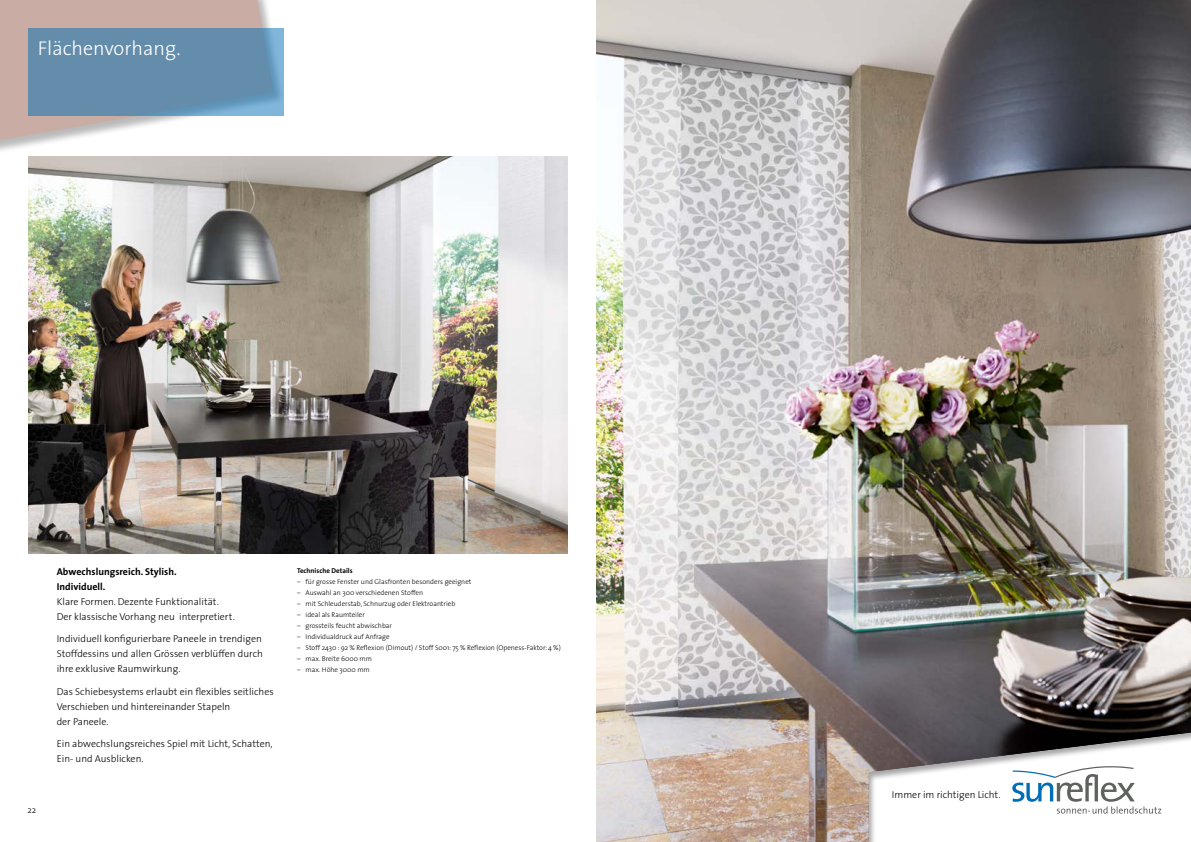
<style>
.page{position:relative;width:1191px;height:842px;background:#fff}
.page>*{position:absolute;margin:0;border:0;box-sizing:border-box;transform-origin:0 0}
.t1{font:300 20px "The Sans";color:#fff}
.t2{font:300 10px/15px "The Sans";color:#000}
.t3{font:700 10px/15px "The Sans";color:#000}
.t4{font:300 9px "The Sans";color:#000}
.t5{font:300 7px "The Sans";color:#000}
.t6{font:700 7px "The Sans";color:#000}
</style>
<div class="page">
<img style="left:596px;top:0;width:595px;height:842px">
<div style="left:0;top:0;width:286px;height:155px;background:#000;opacity:.55"></div>
<svg style="left:0;top:0;width:274px;height:143px"></svg>
<img style="left:28px;top:157px;width:539px;height:396px">
<svg style="left:28px;top:28px;width:255px;height:88px;background:#658faf"></svg>
<svg style="left:868px;top:731px;width:323px;height:111px"></svg>
<h1 class="t1" style="left:38px;top:32px;width:144px">Flächenvorhang.</h1>
<p class="t4" style="left:28px;top:802px;width:10px">22</p>
<p class="t3" style="left:57px;top:564px;width:121px">Abwechslungsreich. Stylish.<br>Individuell.</p>
<p class="t2" style="left:57px;top:594px;width:179px">Klare Formen. Dezente Funktionalität.<br>Der klassische Vorhang neu interpretiert.</p>
<p class="t2" style="left:57px;top:631px;width:208px;text-align:justify">Individuell konfigurierbare Paneele in trendigen Stoffdessins und allen Grössen verblüffen durch ihre exklusive Raumwirkung.</p>
<p class="t2" style="left:57px;top:684px;width:218px">Das Schiebesystems erlaubt ein flexibles seitliches<br>Verschieben und hintereinander Stapeln<br>der Paneele.</p>
<p class="t2" style="left:57px;top:736px;width:217px">Ein abwechslungsreiches Spiel mit Licht, Schatten,<br>Ein- und Ausblicken.</p>
<p class="t6" style="left:297px;top:565px;width:57px">Technische Details</p>
<p class="t5" style="left:297px;top:576px;width:176px">– für grosse Fenster und Glasfronten besonders geeignet</p>
<p class="t5" style="left:297px;top:587px;width:128px">– Auswahl an 300 verschiedenen Stoffen</p>
<p class="t5" style="left:297px;top:598px;width:160px">– mit Schleuderstab, Schnurzug oder Elektroantrieb</p>
<p class="t5" style="left:297px;top:609px;width:69px">– ideal als Raumteiler</p>
<p class="t5" style="left:297px;top:620px;width:96px">– grossteils feucht abwischbar</p>
<p class="t5" style="left:297px;top:631px;width:94px">– Individualdruck auf Anfrage</p>
<p class="t5" style="left:297px;top:642px;width:265px">– Stoff 2430 : 92 % Reflexion (Dimout) / Stoff S001: 75 % Reflexion (Openess-Faktor: 4 %)</p>
<p class="t5" style="left:297px;top:653px;width:77px">– max. Breite 6000 mm</p>
<p class="t5" style="left:297px;top:664px;width:74px">– max. Höhe 3000 mm</p>
<p class="t2" style="left:892px;top:787px;width:110px">Immer im richtigen Licht.</p>
</div>
